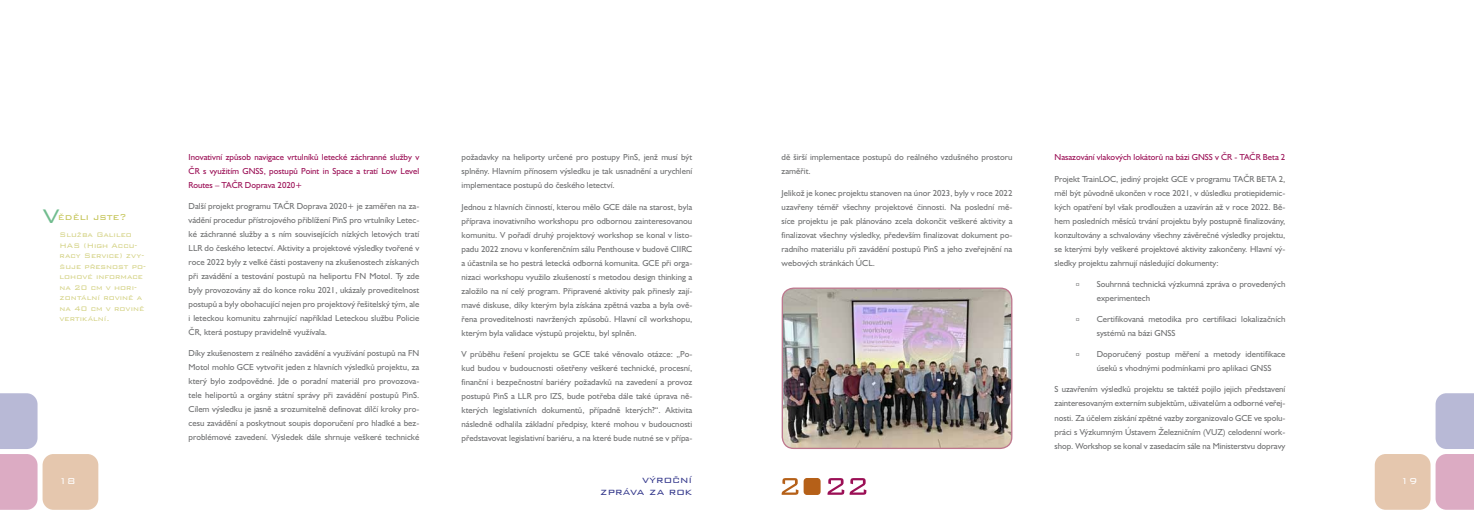
<style>
.page{position:relative;width:1474px;height:521px;background:#fff}
.page>*{position:absolute;margin:0;border:0;box-sizing:border-box;transform-origin:0 0}
.Vedeli{font:26.25px "Bank Gothic AT Light";color:#71bc8e}
.t1{font:12.25px/11.4px "Bank Gothic AT Light";color:#35398c;text-align:right}
.Vedeli-2{font:11.38px "Bank Gothic AT Light";color:#c3c354}
.t2{font:11.38px "Bank Gothic AT Light";color:#fff}
.hlavny_text{font:8.75px/14px "Humanist 521 AT";color:#707172;text-align:justify}
.odrazky2{font:8.75px/14px "Humanist 521 AT";color:#707172}
.podnadpisBarva{font:8.75px/13.1px "Humanist 521 AT";color:#9b0f55}
.vedeli-text{font:8.75px/10.5px "Bank Gothic AT Light";color:#d3d182}
.odrazky2-2{font:7px "Bank Gothic AT Light";color:#707172;scale:.8 1}
</style>
<div class="page">
<div style="left:43px;top:454px;width:55px;height:56px;background:#e5c7ae;border-radius:11px"></div>
<svg style="left:0;top:393px;width:38px;height:117px;background:#ceb8d0"></svg>
<div style="left:1374px;top:454px;width:56px;height:56px;background:#e5c7ae;border-radius:11px"></div>
<svg style="left:1435px;top:393px;width:38px;height:117px;background:#ceb8d0"></svg>
<div style="left:803px;top:478px;width:17px;height:17px;background:#b56018;border-radius:3px"></div>
<svg style="left:781px;top:478px;width:17px;height:17px"></svg>
<svg style="left:827px;top:478px;width:39px;height:17px"></svg>
<img style="left:783px;top:288px;width:228px;height:160px">
<div style="left:781px;top:287px;width:231px;height:162px;border:1px solid #be778e;border-radius:11px"></div>
<p class="Vedeli" style="left:42px;top:203px;width:20px">V</p>
<p class="Vedeli-2" style="left:58px;top:211px;width:71px">ěděli jste?</p>
<p class="vedeli-text" style="left:60px;top:230px;width:88px">Služba Galileo<br>HAS (High Accu&shy;racy Service) zvy&shy;šuje přesnost po&shy;lohové informace na 20 cm v hori&shy;zontální rovině a na 40 cm v rovině vertikální.</p>
<p class="podnadpisBarva" style="left:189px;top:151px;width:232px">Inovativní způsob navigace vrtulníků letecké záchranné služby v<br>ČR s využitím GNSS, postupů Point in Space a tratí Low Level</p>
<p class="podnadpisBarva" style="left:189px;top:178px;width:115px">Routes – TAČR Doprava 2020+</p>
<p class="hlavny_text" style="left:189px;top:199px;width:232px">Další projekt programu TAČR Doprava 2020+ je zaměřen na za&shy;vádění procedur přístrojového přiblížení PinS pro vrtulníky Letec&shy;ké záchranné služby a s ním souvisejících nízkých letových tratí LLR do českého letectví. Aktivity a projektové výsledky tvořené v roce 2022 byly z velké části postaveny na zkušenostech získaných při zavádění a testování postupů na heliportu FN Motol. Ty zde byly provozovány až do konce roku 2021, ukázaly proveditelnost postupů a byly obohacující nejen pro projektový řešitelský tým, ale i leteckou komunitu zahrnující například Leteckou službu Policie ČR, která postupy pravidelně využívala.</p>
<p class="hlavny_text" style="left:189px;top:346px;width:232px">Díky zkušenostem z reálného zavádění a využívání postupů na FN Motol mohlo GCE vytvořit jeden z hlavních výsledků projektu, za který bylo zodpovědné. Jde o poradní materiál pro provozova&shy;tele heliportů a orgány státní správy při zavádění postupů PinS.<br>Cílem výsledku je jasně a srozumitelně definovat dílčí kroky pro&shy;cesu zavádění a poskytnout soupis doporučení pro hladké a bez&shy;problémové zavedení. Výsledek dále shrnuje veškeré technické</p>
<p class="hlavny_text" style="left:461px;top:150px;width:232px">požadavky na heliporty určené pro postupy PinS, jenž musí být splněny. Hlavním přínosem výsledku je tak usnadnění a urychlení implementace postupů do českého letectví.</p>
<p class="hlavny_text" style="left:461px;top:200px;width:232px">Jednou z hlavních činností, kterou mělo GCE dále na starost, byla příprava inovativního workshopu pro odbornou zainteresovanou komunitu. V pořadí druhý projektový workshop se konal v listo&shy;padu 2022 znovu v konferenčním sálu Penthouse v budově CIIRC a účastnila se ho pestrá letecká odborná komunita. GCE při orga&shy;nizaci workshopu využilo zkušeností s metodou design thinking a založilo na ní celý program. Připravené aktivity pak přinesly zají&shy;mavé diskuse, díky kterým byla získána zpětná vazba a byla ově&shy;řena proveditelnosti navržených způsobů. Hlavní cíl workshopu, kterým byla validace výstupů projektu, byl splněn.</p>
<p class="hlavny_text" style="left:461px;top:347px;width:232px">V průběhu řešení projektu se GCE také věnovalo otázce: „Po&shy;kud budou v budoucnosti ošetřeny veškeré technické, procesní, finanční i bezpečnostní bariéry požadavků na zavedení a provoz postupů PinS a LLR pro IZS, bude potřeba dále také úprava ně&shy;kterých legislativních dokumentů, případně kterých?“. Aktivita následně odhalila základní předpisy, které mohou v budoucnosti představovat legislativní bariéru, a na které bude nutné se v přípa-</p>
<p class="hlavny_text" style="left:781px;top:150px;width:232px">dě širší implementace postupů do reálného vzdušného prostoru zaměřit.</p>
<p class="hlavny_text" style="left:781px;top:186px;width:232px">Jelikož je konec projektu stanoven na únor 2023, byly v roce 2022 uzavřeny téměř všechny projektové činnosti. Na poslední mě&shy;síce projektu je pak plánováno zcela dokončit veškeré aktivity a finalizovat všechny výsledky, především finalizovat dokument po&shy;radního materiálu při zavádění postupů PinS a jeho zveřejnění na webových stránkách ÚCL.</p>
<p class="podnadpisBarva" style="left:1054px;top:151px;width:232px">Nasazování vlakových lokátorů na bázi GNSS v ČR - TAČR Beta 2</p>
<p class="hlavny_text" style="left:1054px;top:172px;width:232px">Projekt TrainLOC, jediný projekt GCE v programu TAČR BETA 2, měl být původně ukončen v roce 2021, v důsledku protiepidemic&shy;kých opatření byl však prodloužen a uzavírán až v roce 2022. Bě&shy;hem posledních měsíců trvání projektu byly postupně finalizovány, konzultovány a schvalovány všechny závěrečné výsledky projektu, se kterými byly veškeré projektové aktivity zakončeny. Hlavní vý&shy;sledky projektu zahrnují následující dokumenty:</p>
<p class="odrazky2-2" style="left:1075px;top:281px;width:6px">o</p>
<p class="odrazky2" style="left:1096px;top:277px;width:190px">Souhrnná technická výzkumná zpráva o provedených experimentech</p>
<p class="odrazky2-2" style="left:1075px;top:316px;width:6px">o</p>
<p class="odrazky2" style="left:1096px;top:312px;width:190px">Certifikovaná metodika pro certifikaci lokalizačních systémů na bázi GNSS</p>
<p class="odrazky2-2" style="left:1075px;top:351px;width:6px">o</p>
<p class="odrazky2" style="left:1096px;top:347px;width:190px">Doporučený postup měření a metody identifikace úseků s vhodnými podmínkami pro aplikaci GNSS</p>
<p class="hlavny_text" style="left:1054px;top:382px;width:232px">S uzavřením výsledků projektu se taktéž pojilo jejich představení zainteresovaným externím subjektům, uživatelům a odborné veřej&shy;nosti. Za účelem získání zpětné vazby zorganizovalo GCE ve spolu&shy;práci s Výzkumným Ústavem Železničním (VUZ) celodenní work&shy;shop. Workshop se konal v zasedacím sále na Ministerstvu dopravy</p>
<h3 class="t2" style="left:59px;top:476px;width:19px">18</h3>
<h2 class="t1" style="left:600px;top:474px;width:94px">výroční zpráva za rok</h2>
<h3 class="t2" style="left:1400px;top:476px;width:19px">19</h3>
</div>
